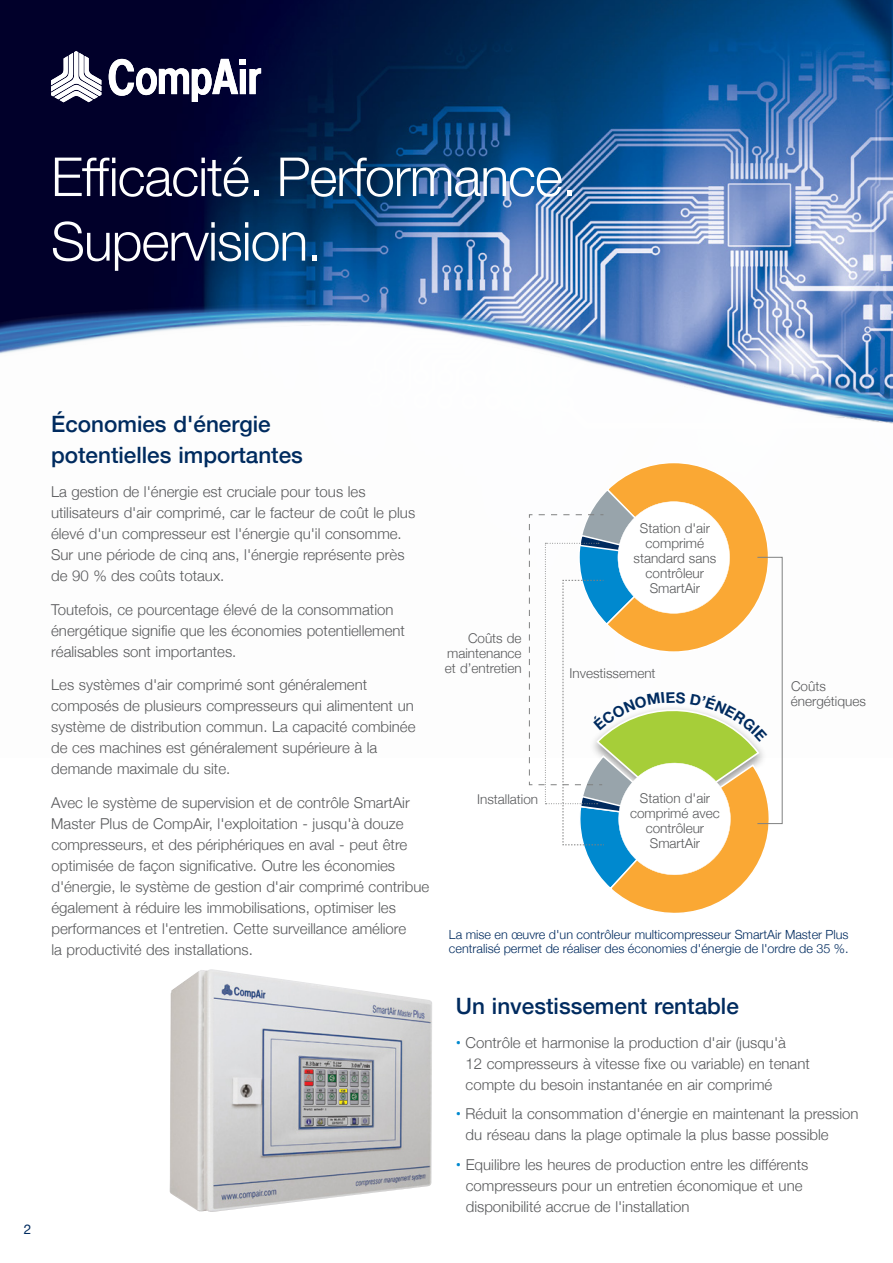
<style>
.page{position:relative;width:893px;height:1263px;background:#fff}
.page>*{position:absolute;margin:0;border:0;box-sizing:border-box;transform-origin:0 0}
.t1{font:300 53.85px/64.5px "Helvetica Neue";letter-spacing:-.02em;color:#fff}
.t2{font:500 22.5px/31.5px "Helvetica Neue";color:#002b5f}
.t3{font:300 15px/21px "Helvetica Neue";color:#58595b}
.t4{font:300 13.5px/15px "Helvetica Neue";color:#58595b;text-align:center}
.t5{font:13.5px "Helvetica Neue";color:#002b5f}
.t6{font:300 12.6px/14.4px "Helvetica Neue";color:#002b5f}
.s1{font-weight:700;color:#0089cf}
</style>
<div class="page">
<img style="left:0;top:0;width:893px;height:296px">
<svg style="left:0;top:296px;width:893px;height:529px"></svg>
<img style="left:0;top:303px;width:893px;height:211px">
<img style="left:169px;top:969px;width:263px;height:243px">
<svg style="left:109px;top:59px;width:152px;height:43px"></svg>
<svg style="left:51px;top:51px;width:50px;height:51px"></svg>
<svg style="left:529px;top:461px;width:242px;height:452px"></svg>
<h1 class="t1" style="left:51px;top:141px;width:527px">Efficacité. Performance.<br>Supervision.</h1>
<p class="t5" style="left:24px;top:1219px;width:9px">2</p>
<h2 class="t2" style="left:51px;top:406px;width:253px">Économies d'énergie potentielles importantes</h2>
<p class="t3" style="left:51px;top:480px;width:366px">La gestion de l'énergie est cruciale pour tous les utilisateurs d'air comprimé, car le facteur de coût le plus élevé d'un compresseur est l'énergie qu'il consomme.<br>Sur une période de cinq ans, l'énergie représente près de 90 % des coûts totaux.</p>
<p class="t3" style="left:51px;top:598px;width:355px">Toutefois, ce pourcentage élevé de la consommation énergétique signifie que les économies potentiellement réalisables sont importantes.</p>
<p class="t3" style="left:51px;top:673px;width:366px">Les systèmes d'air comprimé sont généralement composés de plusieurs compresseurs qui alimentent un système de distribution commun. La capacité combinée de ces machines est généralement supérieure à la demande maximale du site.</p>
<p class="t3" style="left:51px;top:791px;width:379px">Avec le système de supervision et de contrôle SmartAir Master Plus de CompAir, l'exploitation - jusqu'à douze compresseurs, et des périphériques en aval - peut être optimisée de façon significative. Outre les économies d'énergie, le système de gestion d'air comprimé contribue également à réduire les immobilisations, optimiser les performances et l'entretien. Cette surveillance améliore<br>la productivité des installations.</p>
<p class="t4" style="left:445px;top:629px;width:78px;text-align:justify;text-indent:23px">Coûts de maintenance et d’entretien</p>
<p class="t4" style="left:634px;top:519px;width:84px">Station d'air comprimé standard sans contrôleur<br>SmartAir</p>
<p class="t4" style="left:570px;top:664px;width:87px">Investissement</p>
<p class="t4" style="left:477px;top:791px;width:62px">Installation</p>
<p class="t4" style="left:630px;top:789px;width:91px">Station d'air comprimé avec contrôleur<br>SmartAir</p>
<p class="t4" style="left:791px;top:677px;width:77px;text-align:left">Coûts énergétiques</p>
<p class="t6" style="left:449px;top:926px;width:401px">La mise en œuvre d'un contrôleur multicompresseur SmartAir Master Plus centralisé permet de réaliser des économies d'énergie de l'ordre de 35 %.</p>
<h2 class="t2" style="left:456px;top:988px;width:285px">Un investissement rentable</h2>
<p class="t3" style="left:466px;top:1031px;width:346px;text-indent:-10px"><span class="s1">•</span> Contrôle et harmonise la production d'air (jusqu'à<br>12 compresseurs à vitesse fixe ou variable) en tenant compte du besoin instantanée en air comprimé</p>
<p class="t3" style="left:466px;top:1102px;width:394px;text-indent:-10px"><span class="s1">•</span> Réduit la consommation d'énergie en maintenant la pression du réseau dans la plage optimale la plus basse possible</p>
<p class="t3" style="left:466px;top:1153px;width:344px;text-indent:-10px"><span class="s1">•</span> Equilibre les heures de production entre les différents compresseurs pour un entretien économique et une disponibilité accrue de l'installation</p>
</div>
